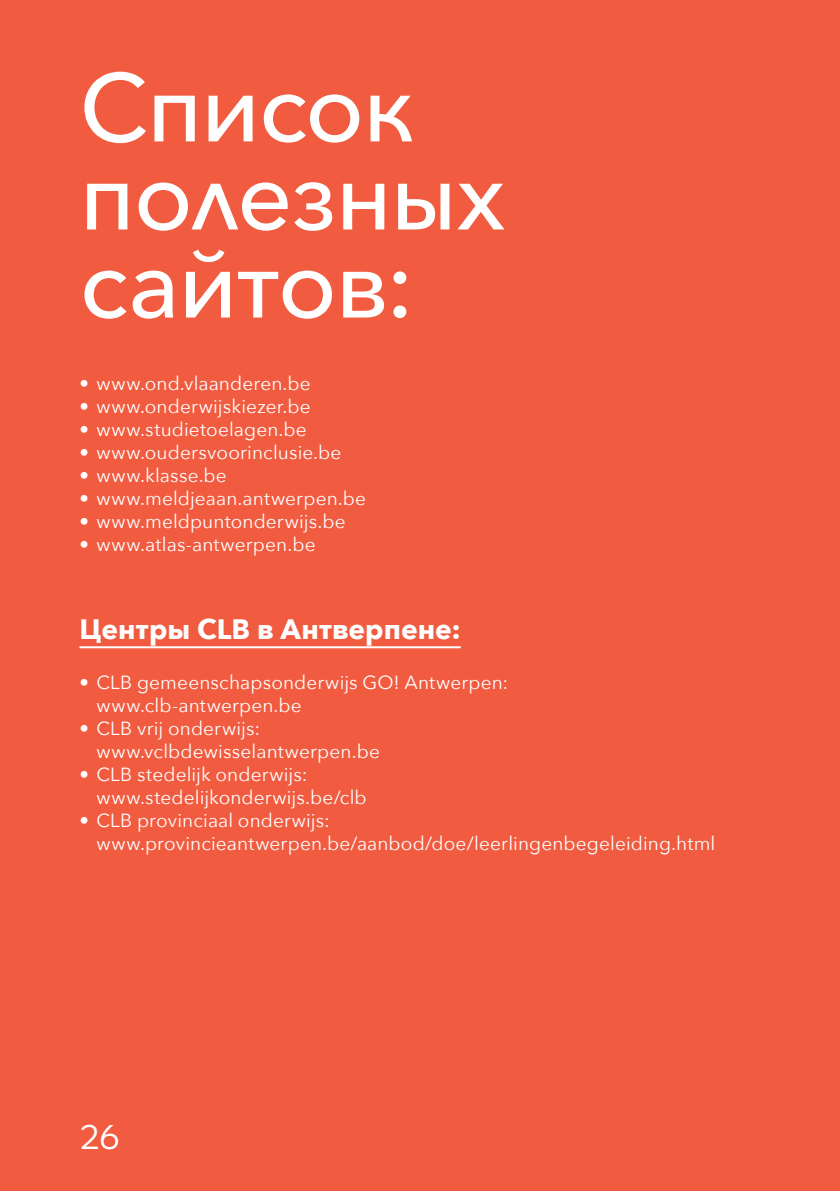
<style>
.page{position:relative;width:840px;height:1191px;background:#fff}
.page>*{position:absolute;margin:0;border:0;box-sizing:border-box;transform-origin:0 0}
.t1{font:500 96px/88px "Avenir Next";letter-spacing:-.015em;color:#fff}
.t2{font:300 36px "ARS Maquette";color:#fff}
.t3{font:700 28px "Avenir Next";color:#fff}
.t4{font:19px/23px "Avenir Next";letter-spacing:.005em;color:#fff}
</style>
<div class="page">
<div style="left:0;top:0;width:839px;height:1191px;background:#f15b40"></div>
<hr style="left:79px;top:646px;width:381px;height:2px;background:#fff">
<h1 class="t1" style="left:79px;top:61px;width:427px">Список полезных сайтов:</h1>
<p class="t4" style="left:79px;top:371px;width:232px">• www.ond.vlaanderen.be</p>
<p class="t4" style="left:79px;top:394px;width:232px">• www.onderwijskiezer.be</p>
<p class="t4" style="left:79px;top:417px;width:229px">• www.studietoelagen.be</p>
<p class="t4" style="left:79px;top:440px;width:263px">• www.oudersvoorinclusie.be</p>
<p class="t4" style="left:79px;top:463px;width:149px">• www.klasse.be</p>
<p class="t4" style="left:79px;top:486px;width:288px">• www.meldjeaan.antwerpen.be</p>
<p class="t4" style="left:79px;top:509px;width:267px">• www.meldpuntonderwijs.be</p>
<p class="t4" style="left:79px;top:532px;width:237px">• www.atlas-antwerpen.be</p>
<h3 class="t3" style="left:79px;top:605px;width:382px">Центры CLB в Антверпене:</h3>
<p class="t4" style="left:96px;top:670px;width:413px;text-indent:-17px">• CLB gemeenschapsonderwijs GO! Antwerpen: www.clb-antwerpen.be</p>
<p class="t4" style="left:96px;top:716px;width:285px;text-indent:-17px">• CLB vrij onderwijs: www.vclbdewisselantwerpen.be</p>
<p class="t4" style="left:96px;top:762px;width:271px;text-indent:-17px">• CLB stedelijk onderwijs: www.stedelijkonderwijs.be/clb</p>
<p class="t4" style="left:96px;top:808px;width:620px;text-indent:-17px">• CLB provinciaal onderwijs: www.provincieantwerpen.be/aanbod/doe/leerlingenbegeleiding.html</p>
<h2 class="t2" style="left:79px;top:1114px;width:42px">26</h2>
</div>
